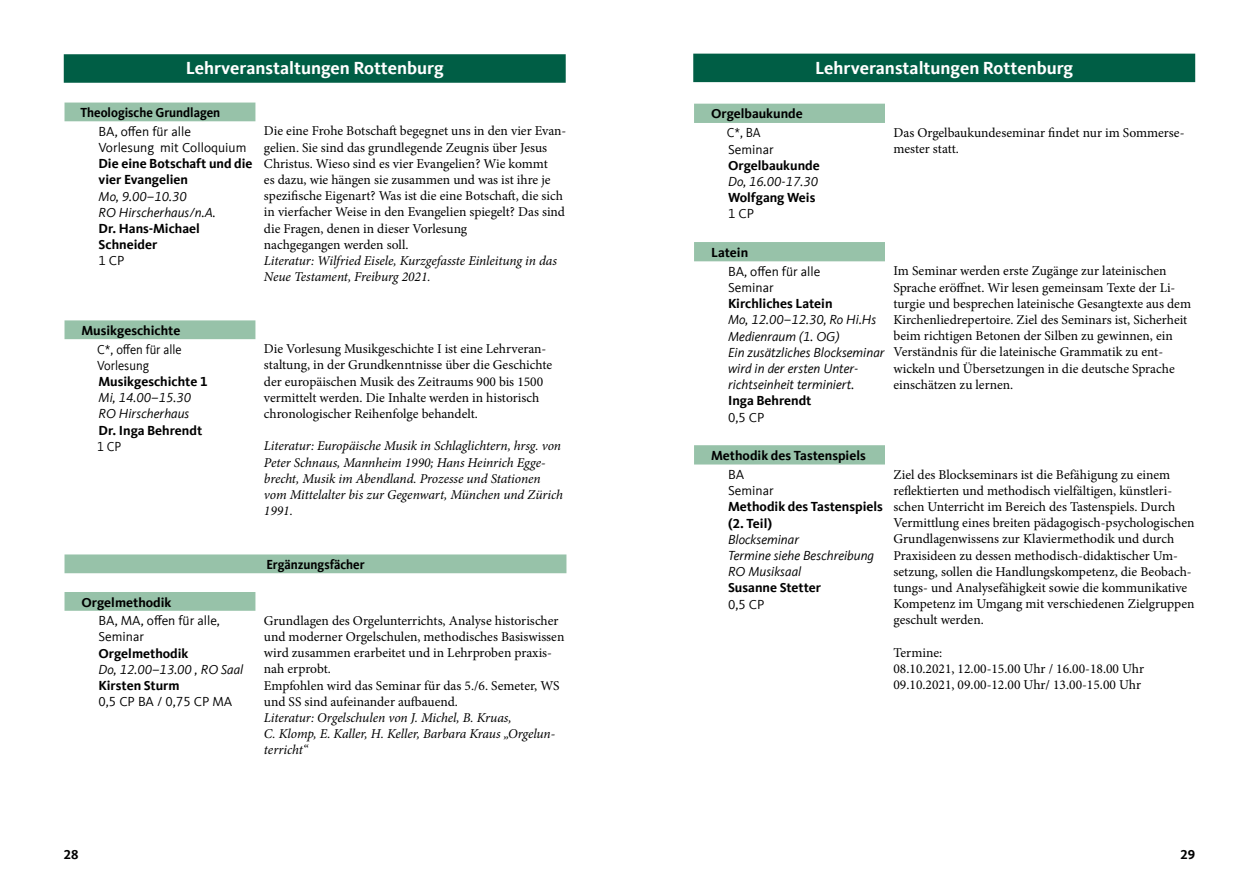
<style>
.page{position:relative;width:1259px;height:893px;background:#fff}
.page>*{position:absolute;margin:0;border:0;box-sizing:border-box;transform-origin:0 0}
.t1{font:700 18px "Kievit Offc Pro";color:#fff}
.t2{font:13.5px/16.2px "Minion Pro";color:#000}
.t3{font:italic 13.5px/16.2px "Minion Pro";letter-spacing:-.01em;color:#000}
.t4{font:700 13.5px/16.2px "Kievit Offc Pro";color:#000}
.t5{font:italic 13.5px/16.2px "Kievit Offc Pro";color:#000}
.t6{font:13.5px/16.2px "Kievit Offc Pro";color:#000}
.t7{font:13.5px/16.2px "Kievit Offc Pro";color:#000;scale:.93 1}
.t8{font:700 13.5px "Kievit Offc Pro";color:#000;scale:.93 1}
</style>
<div class="page">
<svg style="left:64px;top:103px;width:502px;height:508px"></svg>
<div style="left:64px;top:54px;width:502px;height:29px;background:#005e45"></div>
<svg style="left:694px;top:104px;width:191px;height:360px"></svg>
<div style="left:693px;top:54px;width:502px;height:28px;background:#005e45"></div>
<h1 class="t1" style="left:186px;top:57px;width:260px">Lehrveranstaltungen Rottenburg</h1>
<p class="t8" style="left:80px;top:104px;width:152px">Theologische Grundlagen</p>
<p class="t6" style="left:99px;top:123px;width:149px">BA, offen für alle<br>Vorlesung mit Colloquium</p>
<p class="t4" style="left:99px;top:156px;width:155px">Die eine Botschaft und die vier Evangelien</p>
<p class="t5" style="left:99px;top:188px;width:119px">Mo, 9.00–10.30<br>RO Hirscherhaus/n.A.</p>
<p class="t4" style="left:99px;top:220px;width:103px">Dr. Hans-Michael<br>Schneider</p>
<p class="t6" style="left:99px;top:253px;width:28px">1 CP</p>
<p class="t2" style="left:264px;top:123px;width:304px">Die eine Frohe Botschaft begegnet uns in den vier Evan&shy;gelien. Sie sind das grundlegende Zeugnis über Jesus Christus. Wieso sind es vier Evangelien? Wie kommt<br>es dazu, wie hängen sie zusammen und was ist ihre je spezifische Eigenart? Was ist die eine Botschaft, die sich in vierfacher Weise in den Evangelien spiegelt? Das sind die Fragen, denen in dieser Vorlesung<br>nachgegangen werden soll.</p>
<p class="t3" style="left:264px;top:253px;width:295px">Literatur: Wilfried Eisele, Kurzgefasste Einleitung in das<br>Neue Testament, Freiburg 2021.</p>
<p class="t4" style="left:82px;top:322px;width:100px">Musikgeschichte</p>
<p class="t7" style="left:97px;top:341px;width:92px">C*, offen für alle<br>Vorlesung</p>
<p class="t4" style="left:99px;top:373px;width:110px">Musikgeschichte 1</p>
<p class="t5" style="left:99px;top:390px;width:94px">Mi, 14.00–15.30<br>RO Hirscherhaus</p>
<p class="t4" style="left:99px;top:422px;width:105px">Dr. Inga Behrendt</p>
<p class="t7" style="left:97px;top:438px;width:28px">1 CP</p>
<p class="t2" style="left:264px;top:341px;width:290px">Die Vorlesung Musikgeschichte I ist eine Lehrveran&shy;staltung, in der Grundkenntnisse über die Geschichte der europäischen Musik des Zeitraums 900 bis 1500 vermittelt werden. Die Inhalte werden in historisch chronologischer Reihenfolge behandelt.</p>
<p class="t3" style="left:264px;top:438px;width:300px">Literatur: Europäische Musik in Schlaglichtern, hrsg. von Peter Schnaus, Mannheim 1990; Hans Heinrich Egge&shy;brecht, Musik im Abendland. Prozesse und Stationen vom Mittelalter bis zur Gegenwart, München und Zürich 1991.</p>
<p class="t4" style="left:82px;top:594px;width:92px">Orgelmethodik</p>
<p class="t6" style="left:99px;top:613px;width:123px">BA, MA, offen für alle,<br>Seminar</p>
<p class="t4" style="left:99px;top:645px;width:92px">Orgelmethodik</p>
<p class="t5" style="left:99px;top:661px;width:146px">Do, 12.00–13.00 , RO Saal</p>
<p class="t4" style="left:99px;top:677px;width:83px">Kirsten Sturm</p>
<p class="t6" style="left:99px;top:694px;width:135px">0,5 CP BA / 0,75 CP MA</p>
<p class="t8" style="left:266px;top:556px;width:107px">Ergänzungsfächer</p>
<p class="t2" style="left:264px;top:612px;width:302px">Grundlagen des Orgelunterrichts, Analyse historischer und moderner Orgelschulen, methodisches Basiswissen wird zusammen erarbeitet und in Lehrproben praxis&shy;nah erprobt.<br>Empfohlen wird das Seminar für das 5./6. Semeter, WS und SS sind aufeinander aufbauend.</p>
<p class="t3" style="left:264px;top:710px;width:293px">Literatur: Orgelschulen von J. Michel, B. Kruas,<br>C. Klomp, E. Kaller, H. Keller, Barbara Kraus „Orgelun&shy;terricht“</p>
<h1 class="t1" style="left:815px;top:57px;width:260px">Lehrveranstaltungen Rottenburg</h1>
<p class="t4" style="left:711px;top:105px;width:93px">Orgelbaukunde</p>
<p class="t7" style="left:726px;top:125px;width:52px">C*, BA<br>Seminar</p>
<p class="t4" style="left:728px;top:157px;width:93px">Orgelbaukunde</p>
<p class="t5" style="left:728px;top:173px;width:91px">Do, 16.00-17.30</p>
<p class="t4" style="left:728px;top:190px;width:89px">Wolfgang Weis</p>
<p class="t6" style="left:728px;top:206px;width:28px">1 CP</p>
<p class="t2" style="left:893px;top:125px;width:292px">Das Orgelbaukundeseminar findet nur im Sommerse&shy;mester statt.</p>
<p class="t4" style="left:711px;top:244px;width:39px">Latein</p>
<p class="t6" style="left:728px;top:263px;width:94px">BA, offen für alle<br>Seminar</p>
<p class="t4" style="left:728px;top:296px;width:106px">Kirchliches Latein</p>
<p class="t5" style="left:728px;top:312px;width:158px">Mo, 12.00–12.30, Ro Hi.Hs<br>Medienraum (1. OG)<br>Ein zusätzliches Blockseminar wird in der ersten Unter&shy;richtseinheit terminiert.</p>
<p class="t4" style="left:728px;top:393px;width:85px">Inga Behrendt</p>
<p class="t6" style="left:728px;top:409px;width:38px">0,5 CP</p>
<p class="t2" style="left:893px;top:263px;width:299px">Im Seminar werden erste Zugänge zur lateinischen Sprache eröffnet. Wir lesen gemeinsam Texte der Li&shy;turgie und besprechen lateinische Gesangtexte aus dem Kirchenliedrepertoire. Ziel des Seminars ist, Sicherheit beim richtigen Betonen der Silben zu gewinnen, ein Verständnis für die lateinische Grammatik zu ent&shy;wickeln und Übersetzungen in die deutsche Sprache einschätzen zu lernen.</p>
<p class="t4" style="left:711px;top:447px;width:156px">Methodik des Tastenspiels</p>
<p class="t6" style="left:728px;top:466px;width:47px">BA<br>Seminar</p>
<p class="t4" style="left:728px;top:499px;width:156px">Methodik des Tastenspiels (2. Teil)</p>
<p class="t5" style="left:728px;top:531px;width:147px">Blockseminar<br>Termine siehe Beschreibung<br>RO Musiksaal</p>
<p class="t4" style="left:728px;top:580px;width:95px">Susanne Stetter</p>
<p class="t6" style="left:728px;top:596px;width:38px">0,5 CP</p>
<p class="t2" style="left:893px;top:466px;width:302px">Ziel des Blockseminars ist die Befähigung zu einem reflektierten und methodisch vielfältigen, künstleri&shy;schen Unterricht im Bereich des Tastenspiels. Durch Vermittlung eines breiten pädagogisch-psychologischen Grundlagenwissens zur Klaviermethodik und durch Praxisideen zu dessen methodisch-didaktischer Um&shy;setzung, sollen die Handlungskompetenz, die Beobach&shy;tungs- und Analysefähigkeit sowie die kommunikative Kompetenz im Umgang mit verschiedenen Zielgruppen geschult werden.</p>
<p class="t2" style="left:893px;top:644px;width:252px">Termine:<br>08.10.2021, 12.00-15.00 Uhr / 16.00-18.00 Uhr<br>09.10.2021, 09.00-12.00 Uhr/ 13.00-15.00 Uhr</p>
<p class="t4" style="left:64px;top:846px;width:16px">28</p>
<p class="t4" style="left:1180px;top:846px;width:16px">29</p>
</div>
